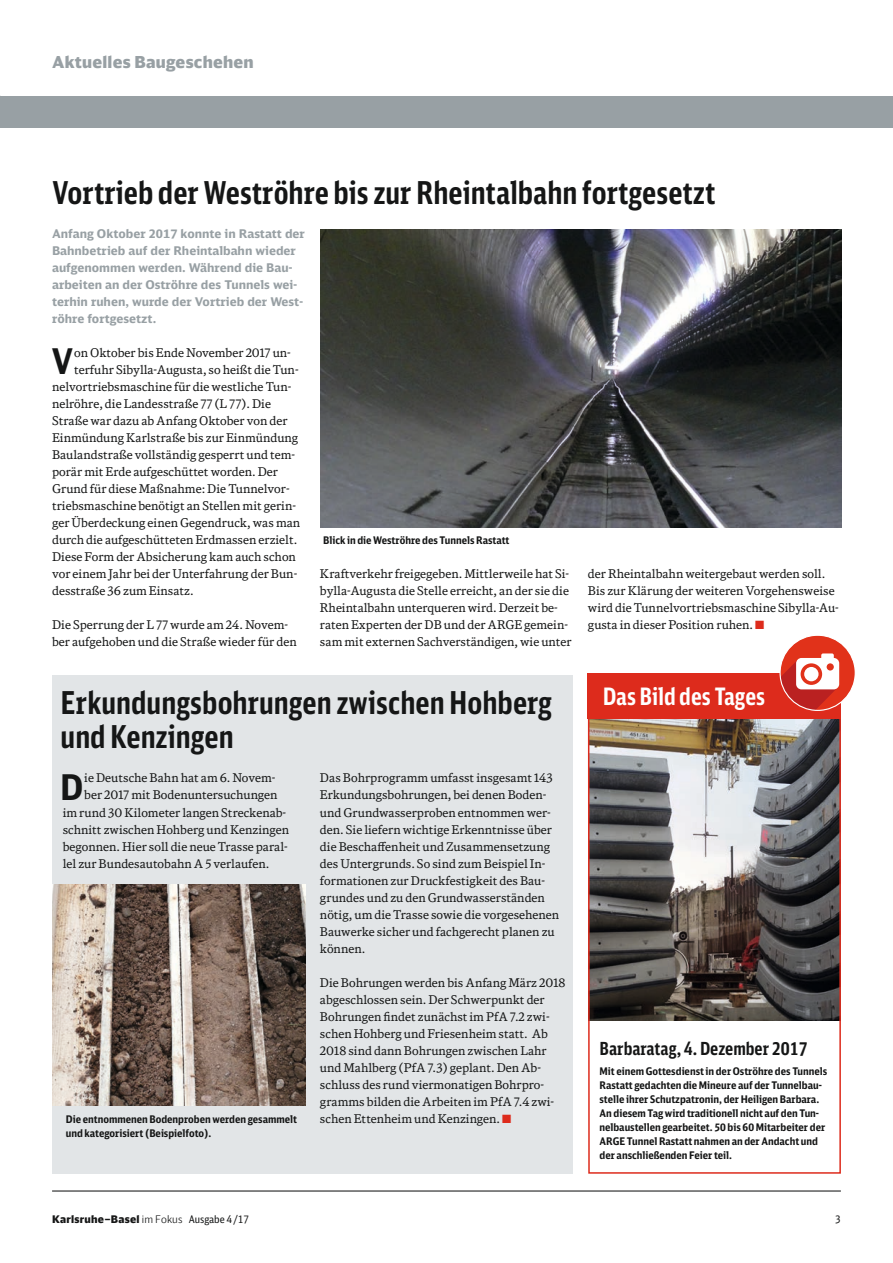
<style>
.page{position:relative;width:893px;height:1263px;background:#fff}
.page>*{position:absolute;margin:0;border:0;box-sizing:border-box;transform-origin:0 0}
.t1{font:700 35.4px "DB Sans Cond";color:#151616}
.t2{font:700 31.5px/34px "DB Sans Comp";color:#151616}
.t3{font:700 24px "DB Sans Comp";color:#fff}
.t4{font:700 18px "DB Sans Comp";color:#151616}
.t5{font:900 16.5px "DB Head";letter-spacing:.015em;color:#98a0a4}
.t6{font:12px/17px "DB News";color:#151616}
.t7{font:700 12px/17px "DB Sans";color:#98a0a4}
.t8{font:700 10.5px/14.1px "DB Sans Cond";color:#151616}
.t9{font:900 10.5px "DB Head";letter-spacing:.025em;color:#151616}
.t10{font:10.5px "DB Sans Cond";color:#151616}
.s1{color:#dd2b1c}
.s2{font-weight:300}
.s3{font-family:"DB Sans Cond";font-weight:400}
</style>
<div class="page">
<img style="left:320px;top:230px;width:522px;height:297px">
<div style="left:52px;top:675px;width:521px;height:499px;background:#e2e5e7"></div>
<div style="left:0;top:96px;width:893px;height:32px;background:#98a0a4"></div>
<svg style="left:587px;top:673px;width:255px;height:501px"></svg>
<img style="left:52px;top:884px;width:253px;height:222px">
<hr style="left:52px;top:1190px;width:789px;height:1px;background:#151616">
<div style="left:588px;top:674px;width:253px;height:45px;background:#dd2b1c"></div>
<div style="left:780px;top:635px;width:75px;height:75px;background:#e1321a;border-radius:50%"></div>
<svg style="left:781px;top:653px;width:58px;height:57px"></svg>
<div style="left:779px;top:635px;width:77px;height:76px;border:1px solid #fff;border-radius:50%"></div>
<h3 class="t5" style="left:52px;top:51px;width:203px">Aktuelles Baugeschehen</h3>
<h2 class="t2" style="left:52px;top:175px;width:665px">Vortrieb der Weströhre bis zur Rheintalbahn fortgesetzt</h2>
<p class="t7" style="left:52px;top:225px;width:254px">Anfang Oktober 2017 konnte in Rastatt der Bahnbetrieb auf der Rheintalbahn wieder aufgenommen werden. Während die Bau&shy;arbeiten an der Oströhre des Tunnels wei&shy;terhin ruhen, wurde der Vortrieb der West&shy;röhre fortgesetzt.</p>
<h1 class="t1" style="left:51px;top:339px;width:24px">V</h1>
<p class="t6" style="left:74px;top:344px;width:218px">on Oktober bis Ende November 2017 un-</p>
<p class="t6" style="left:74px;top:361px;width:226px">terfuhr Sibylla-Augusta, so heißt die Tun-</p>
<p class="t6" style="left:52px;top:378px;width:241px">nelvortriebsmaschine für die westliche Tun-</p>
<p class="t6" style="left:52px;top:395px;width:220px">nelröhre, die Landesstraße 77 (L 77). Die</p>
<p class="t6" style="left:52px;top:412px;width:237px">Straße war dazu ab Anfang Oktober von der</p>
<p class="t6" style="left:52px;top:429px;width:248px">Einmündung Karlstraße bis zur Einmündung</p>
<p class="t6" style="left:52px;top:446px;width:244px">Baulandstraße vollständig gesperrt und tem-</p>
<p class="t6" style="left:52px;top:463px;width:227px">porär mit Erde aufgeschüttet worden. Der</p>
<p class="t6" style="left:52px;top:480px;width:239px">Grund für diese Maßnahme: Die Tunnelvor-</p>
<p class="t6" style="left:52px;top:497px;width:245px">triebsmaschine benötigt an Stellen mit gerin-</p>
<p class="t6" style="left:52px;top:514px;width:250px">ger Überdeckung einen Gegendruck, was man</p>
<p class="t6" style="left:52px;top:531px;width:247px">durch die aufgeschütteten Erdmassen erzielt.</p>
<p class="t6" style="left:52px;top:548px;width:245px">Diese Form der Absicherung kam auch schon</p>
<p class="t6" style="left:52px;top:565px;width:247px">vor einem Jahr bei der Unterfahrung der Bun-</p>
<p class="t6" style="left:52px;top:582px;width:143px">desstraße 36 zum Einsatz.</p>
<p class="t6" style="left:52px;top:616px;width:246px">Die Sperrung der L 77 wurde am 24. Novem&shy;ber aufgehoben und die Straße wieder für den</p>
<p class="t8" style="left:323px;top:533px;width:188px">Blick in die Weströhre des Tunnels Rastatt</p>
<p class="t6" style="left:320px;top:565px;width:253px">Kraftverkehr freigegeben. Mittlerweile hat Si&shy;bylla-Augusta die Stelle erreicht, an der sie die Rheintalbahn unterqueren wird. Derzeit be&shy;raten Experten der DB und der ARGE gemein&shy;sam mit externen Sachverständigen, wie unter</p>
<p class="t6" style="left:588px;top:565px;width:252px">der Rheintalbahn weitergebaut werden soll.<br>Bis zur Klärung der weiteren Vorgehensweise wird die Tunnelvortriebsmaschine Sibylla-Au&shy;gusta in dieser Position ruhen. <span class="s1">■</span></p>
<h2 class="t2" style="left:61px;top:685px;width:493px">Erkundungsbohrungen zwischen Hohberg und Kenzingen</h2>
<h3 class="t3" style="left:603px;top:682px;width:164px">Das Bild des Tages</h3>
<h1 class="t1" style="left:60px;top:764px;width:25px">D</h1>
<p class="t6" style="left:84px;top:769px;width:193px">ie Deutsche Bahn hat am 6. Novem-</p>
<p class="t6" style="left:84px;top:786px;width:195px">ber 2017 mit Bodenuntersuchungen</p>
<p class="t6" style="left:63px;top:803px;width:225px">im rund 30 Kilometer langen Streckenab-</p>
<p class="t6" style="left:63px;top:820px;width:228px">schnitt zwischen Hohberg und Kenzingen</p>
<p class="t6" style="left:63px;top:837px;width:227px">begonnen. Hier soll die neue Trasse paral-</p>
<p class="t6" style="left:63px;top:854px;width:208px">lel zur Bundesautobahn A 5 verlaufen.</p>
<p class="t8" style="left:66px;top:1111px;width:233px">Die entnommenen Bodenproben werden gesammelt und kategorisiert (Beispielfoto).</p>
<p class="t6" style="left:320px;top:769px;width:241px">Das Bohrprogramm umfasst insgesamt 143<br>Erkundungsbohrungen, bei denen Boden&shy;und Grundwasserproben entnommen wer&shy;den. Sie liefern wichtige Erkenntnisse über die Beschaffenheit und Zusammensetzung des Untergrunds. So sind zum Beispiel In&shy;formationen zur Druckfestigkeit des Bau&shy;grundes und zu den Grundwasserständen nötig, um die Trasse sowie die vorgesehenen Bauwerke sicher und fachgerecht planen zu können.</p>
<p class="t6" style="left:320px;top:974px;width:247px">Die Bohrungen werden bis Anfang März 2018 abgeschlossen sein. Der Schwerpunkt der Bohrungen findet zunächst im PfA 7.2 zwi&shy;schen Hohberg und Friesenheim statt. Ab 2018 sind dann Bohrungen zwischen Lahr und Mahlberg (PfA 7.3) geplant. Den Ab&shy;schluss des rund viermonatigen Bohrpro&shy;gramms bilden die Arbeiten im PfA 7.4 zwi&shy;schen Ettenheim und Kenzingen. <span class="s1">■</span></p>
<h3 class="t4" style="left:600px;top:1037px;width:210px">Barbaratag, 4. Dezember 2017</h3>
<p class="t8" style="left:600px;top:1064px;width:229px">Mit einem Gottesdienst in der Oströhre des Tunnels Rastatt gedachten die Mineure auf der Tunnelbau&shy;stelle ihrer Schutzpatronin, der Heiligen Barbara.<br>An diesem Tag wird traditionell nicht auf den Tun&shy;nelbaustellen gearbeitet. 50 bis 60 Mitarbeiter der ARGE Tunnel Rastatt nahmen an der Andacht und der anschließenden Feier teil.</p>
<p class="t9" style="left:52px;top:1212px;width:199px">Karlsruhe–Basel <span class="s2">im Fokus</span> <span class="s3">Ausgabe 4 /17</span></p>
<p class="t10" style="left:835px;top:1212px;width:7px">3</p>
</div>
